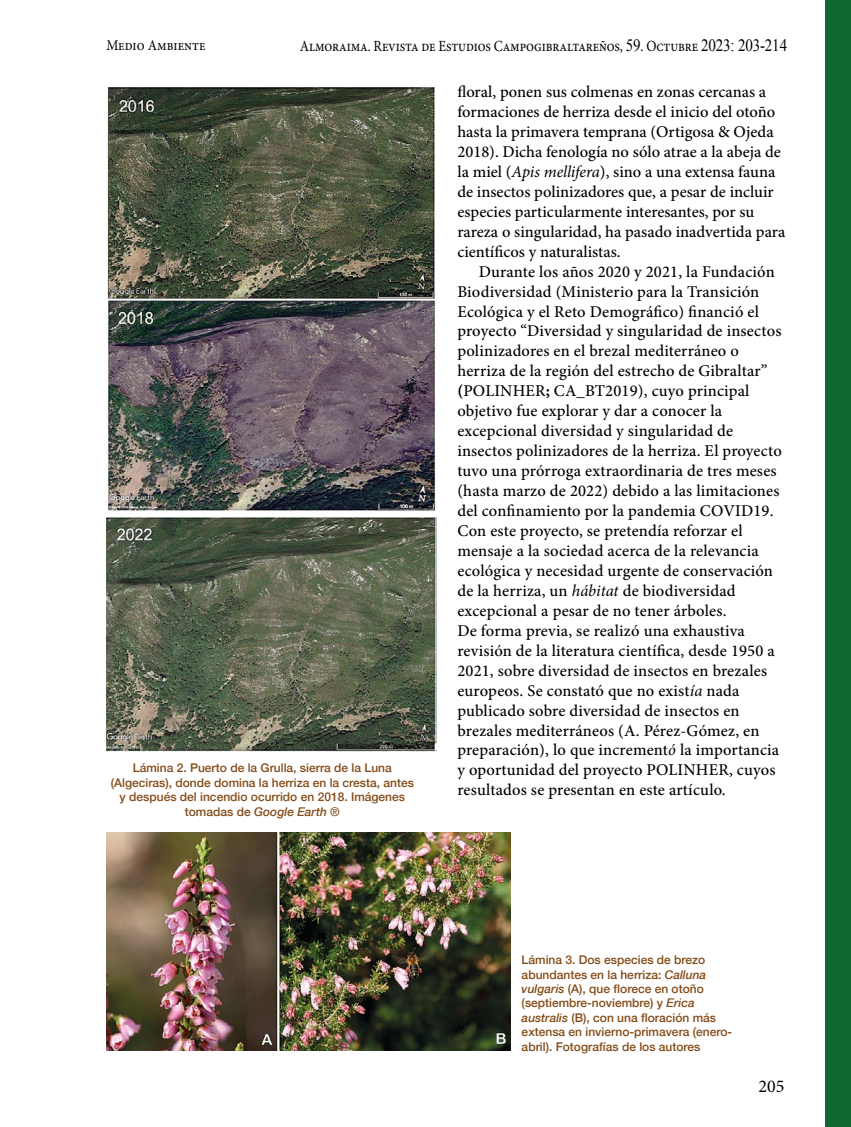
<style>
.page{position:relative;width:851px;height:1127px;background:#fff}
.page>*{position:absolute;margin:0;border:0;box-sizing:border-box;transform-origin:0 0}
.t1{font:18px "Minion Pro";color:#000}
.t2{font:500 16.5px/20px "Minion Pro";letter-spacing:.01em;color:#000}
.t3{font:15.6px "Minion Pro";letter-spacing:-.01em;color:#000;scale:.87 1}
.t4{font:14.85px "Minion Pro";color:#000;scale:.91 1}
.t5{font:500 12px/14.4px "Helvetica Neue";color:#844b18;text-align:center}
.s1{font-family:"Times New Roman";font-size:17.25px}
.s2{font-weight:400;font-style:italic}
.s3{font-weight:700}
.s4{font-style:italic}
</style>
<div class="page">
<div style="left:825px;top:0;width:25px;height:1127px;background:#0e692f"></div>
<img style="left:106px;top:87px;width:330px;height:665px">
<img style="left:106px;top:832px;width:404px;height:219px">
<p class="t4" style="left:106px;top:36px;width:110px">Medio Ambiente</p>
<p class="t3" style="left:300px;top:35px;width:561px">Almoraima. Revista de Estudios Campogibraltareños, <span class="s1">59</span>. Octubre <span class="s1">2023: 203-214</span></p>
<p class="t2" style="left:457px;top:82px;width:329px">floral, ponen sus colmenas en zonas cercanas a formaciones de herriza desde el inicio del otoño hasta la primavera temprana (Ortigosa &amp; Ojeda 2018). Dicha fenología no sólo atrae a la abeja de la miel (<span class="s2">Apis mellifera</span>), sino a una extensa fauna de insectos polinizadores que, a pesar de incluir especies particularmente interesantes, por su rareza o singularidad, ha pasado inadvertida para científicos y naturalistas.</p>
<p class="t2" style="left:457px;top:261px;width:326px;text-indent:21px">Durante los años 2020 y 2021, la Fundación Biodiversidad (Ministerio para la Transición Ecológica y el Reto Demográfico) financió el proyecto “Diversidad y singularidad de insectos polinizadores en el brezal mediterráneo o herriza de la región del estrecho de Gibraltar” <span class="s3">(</span>POLINHER<span class="s3">;</span> CA_BT2019), cuyo principal objetivo fue explorar y dar a conocer la excepcional diversidad y singularidad de insectos polinizadores de la herriza. El proyecto tuvo una prórroga extraordinaria de tres meses (hasta marzo de 2022) debido a las limitaciones del confinamiento por la pandemia COVID19.<br>Con este proyecto, se pretendía reforzar el mensaje a la sociedad acerca de la relevancia ecológica y necesidad urgente de conservación de la herriza, un <span class="s2">hábitat</span> de biodiversidad excepcional a pesar de no tener árboles.<br>De forma previa, se realizó una exhaustiva revisión de la literatura científica, desde 1950 a 2021, sobre diversidad de insectos en brezales europeos. Se constató que no exist<span class="s2">ía</span> nada publicado sobre diversidad de insectos en brezales mediterráneos (A. Pérez-Gómez, en preparación), lo que increment<span class="s2">ó</span> la importancia y oportunidad del proyecto POLINHER, cuyos resultados se presentan en este artículo.</p>
<p class="t5" style="left:111px;top:760px;width:305px">Lámina 2. Puerto de la Grulla, sierra de la Luna (Algeciras), donde domina la herriza en la cresta, antes y después del incendio ocurrido en 2018. Imágenes tomadas de <span class="s4">Google Earth</span> ®</p>
<p class="t5" style="left:521px;top:952px;width:212px;text-align:left">Lámina 3. Dos especies de brezo abundantes en la herriza: <span class="s4">Calluna vulgaris</span> (A), que florece en otoño (septiembre-noviembre) y <span class="s4">Erica australis</span> (B), con una floración más extensa en invierno-primavera (enero&shy;abril). Fotografías de los autores</p>
<p class="t1" style="left:758px;top:1074px;width:27px">205</p>
</div>
